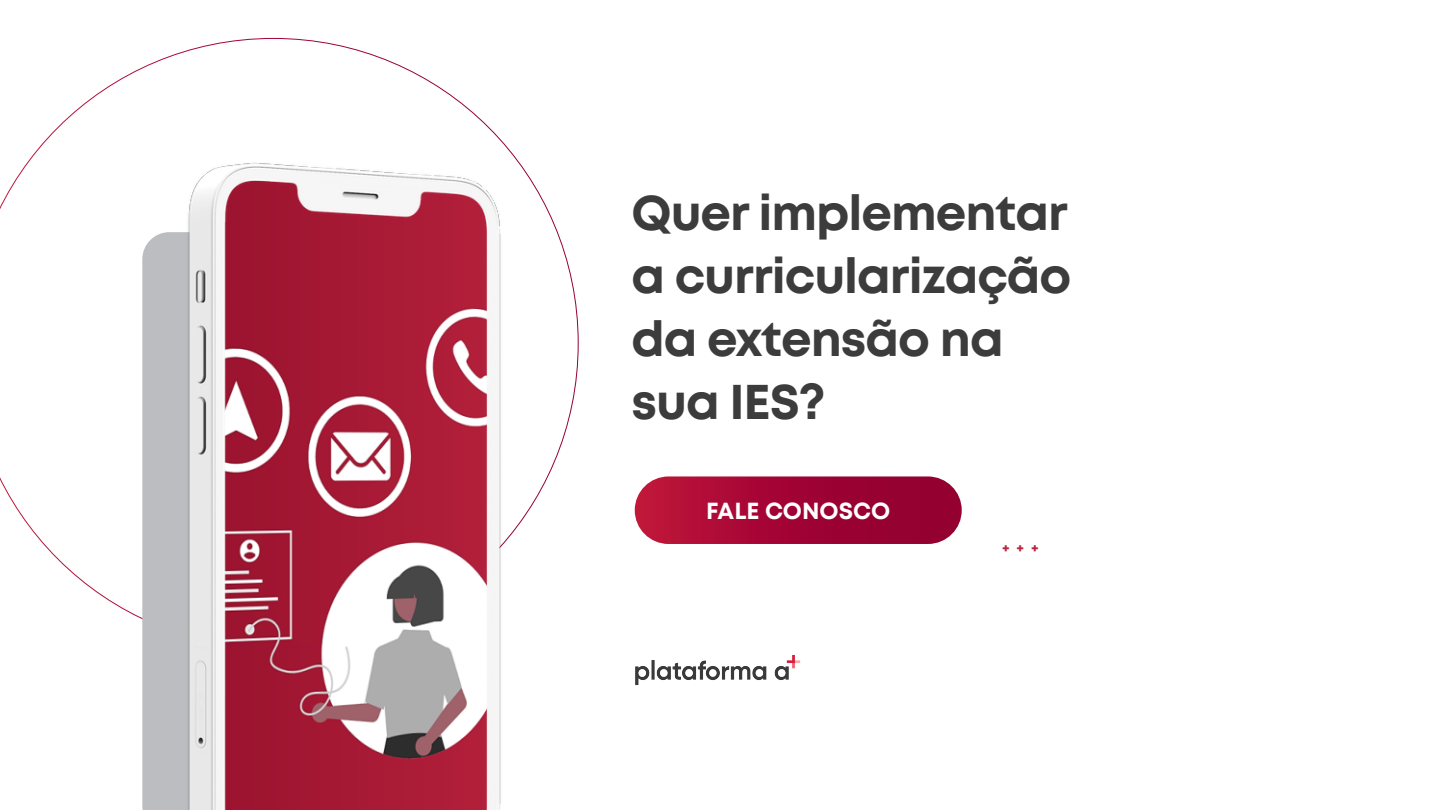
<style>
.page{position:relative;width:1440px;height:810px;background:#fff}
.page>*{position:absolute;margin:0;border:0;box-sizing:border-box;transform-origin:0 0}
.t1{font:700 48.75px/63px "Mont";letter-spacing:-.02em;color:#3d3c3c}
.t2{font:700 23.25px "Mont";color:#fff}
.t3{font:800 13.5px "Gilroy";color:#bb243e}
</style>
<div class="page">
<div style="left:635px;top:476px;width:327px;height:68px;background:linear-gradient(to right,#bb1139,#8c0030);border-radius:34px"></div>
<img style="left:142px;top:649px;width:359px;height:161px">
<svg style="left:0;top:38px;width:579px;height:611px"></svg>
<img style="left:635px;top:655px;width:165px;height:30px">
<p class="t1" style="left:632px;top:181px;width:441px">Quer implementar a curricularização da extensão na sua IES?</p>
<p class="t2" style="left:706px;top:495px;width:185px">FALE CONOSCO</p>
<p class="t3" style="left:1002px;top:540px;width:38px">+++</p>
</div>
